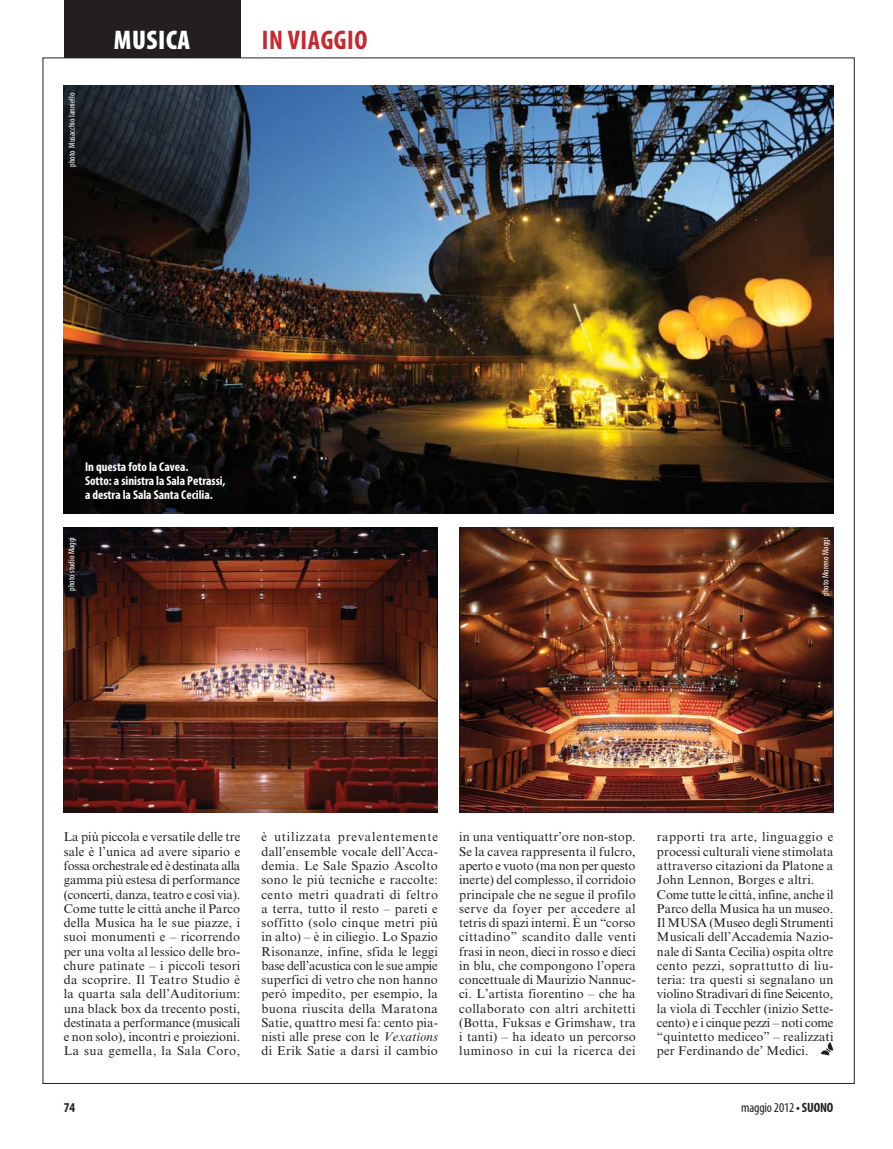
<style>
.page{position:relative;width:893px;height:1149px;background:#fff}
.page>*{position:absolute;margin:0;border:0;box-sizing:border-box;transform-origin:0 0}
.t1{font:700 condensed 27px "Myriad Pro";letter-spacing:.02em;color:#c9252c}
.t2{font:900 condensed 27px "Myriad Pro";letter-spacing:.02em;color:#fff}
.t3{font:condensed 13.5px "Myriad Pro";letter-spacing:-.01em;color:#231f20}
.t4{font:700 condensed 13.5px "Myriad Pro";color:#231f20}
.Testo{font:12.75px/14.2px "Times New Roman MT Std";letter-spacing:.01em;color:#231f20;text-align:justify}
.Dida{font:700 condensed 12.75px "Myriad Pro";color:#fff}
.Dida-2{font:condensed 9px "Myriad Pro";color:#fff}
.s1{font-style:italic}
.s2{font-weight:700}
</style>
<div class="page">
<div style="left:64px;top:0;width:176px;height:66px;background:#231f20"></div>
<div style="left:43px;top:58px;width:811px;height:1025px;background:#fff"></div>
<img style="left:64px;top:85px;width:769px;height:428px">
<img style="left:64px;top:527px;width:374px;height:285px">
<img style="left:461px;top:529px;width:370px;height:281px">
<div style="left:459px;top:527px;width:374px;height:285px;border:1px solid #231f20"></div>
<svg style="left:821px;top:1042px;width:12px;height:12px"></svg>
<p class="Dida-2" style="left:66px;top:167px;width:75px;rotate:-90deg">photo Musacchio Ianniello</p>
<p class="t2" style="left:114px;top:23px;width:78px">MUSICA</p>
<p class="t1" style="left:262px;top:23px;width:107px">IN VIAGGIO</p>
<p class="Dida" style="left:85px;top:458px;width:105px">In questa foto la Cavea.</p>
<p class="Dida" style="left:85px;top:472px;width:142px">Sotto: a sinistra la Sala Petrassi,</p>
<p class="Dida" style="left:85px;top:487px;width:129px">a destra la Sala Santa Cecilia.</p>
<p class="Dida-2" style="left:66px;top:590px;width:55px;rotate:-90deg">photo studio Maggi</p>
<p class="Dida-2" style="left:820px;top:595px;width:60px;rotate:-90deg">photo Moreno Maggi</p>
<p class="Testo" style="left:64px;top:829px;width:178px">La più piccola e versatile delle tre sale è l’unica ad avere sipario e fossa orchestrale ed è destinata alla gamma più estesa di performance (concerti, danza, teatro e così via).</p>
<p class="Testo" style="left:64px;top:901px;width:178px">Come tutte le città anche il Parco della Musica ha le sue piazze, i suoi monumenti e – ricorrendo per una volta al lessico delle bro&shy;chure patinate – i piccoli tesori da scoprire. Il Teatro Studio è la quarta sala dell’Auditorium: una black box da trecento posti, destinata a performance (musicali e non solo), incontri e proiezioni.<br>La sua gemella, la Sala Coro,</p>
<p class="Testo" style="left:261px;top:829px;width:178px">è utilizzata prevalentemente dall’ensemble vocale dell’Acca&shy;demia. Le Sale Spazio Ascolto sono le più tecniche e raccolte: cento metri quadrati di feltro a terra, tutto il resto – pareti e soffitto (solo cinque metri più in alto) – è in ciliegio. Lo Spazio Risonanze, infine, sfida le leggi base dell’acustica con le sue ampie superfici di vetro che non hanno però impedito, per esempio, la buona riuscita della Maratona Satie, quattro mesi fa: cento pia&shy;nisti alle prese con le <span class="s1">Vexations </span>di Erik Satie a darsi il cambio</p>
<p class="Testo" style="left:459px;top:829px;width:178px">in una ventiquattr’ore non-stop.</p>
<p class="Testo" style="left:459px;top:844px;width:178px">Se la cavea rappresenta il fulcro, aperto e vuoto (ma non per questo inerte) del complesso, il corridoio principale che ne segue il profilo serve da foyer per accedere al tetris di spazi interni. È un “corso cittadino” scandito dalle venti frasi in neon, dieci in rosso e dieci in blu, che compongono l’opera concettuale di Maurizio Nannuc&shy;ci. L’artista fiorentino – che ha collaborato con altri architetti (Botta, Fuksas e Grimshaw, tra i tanti) – ha ideato un percorso luminoso in cui la ricerca dei</p>
<p class="Testo" style="left:657px;top:829px;width:178px">rapporti tra arte, linguaggio e processi culturali viene stimolata attraverso citazioni da Platone a John Lennon, Borges e altri.</p>
<p class="Testo" style="left:657px;top:886px;width:178px">Come tutte le città, infine, anche il Parco della Musica ha un museo.<br>Il MUSA (Museo degli Strumenti Musicali dell’Accademia Nazio&shy;nale di Santa Cecilia) ospita oltre cento pezzi, soprattutto di liu&shy;teria: tra questi si segnalano un violino Stradivari di fine Seicento, la viola di Tecchler (inizio Sette&shy;cento) e i cinque pezzi – noti come “quintetto mediceo” – realizzati per Ferdinando de’ Medici.</p>
<p class="t4" style="left:64px;top:1099px;width:13px">74</p>
<p class="t3" style="left:741px;top:1099px;width:94px">maggio 2012<span class="s2">• SUONO</span></p>
</div>
